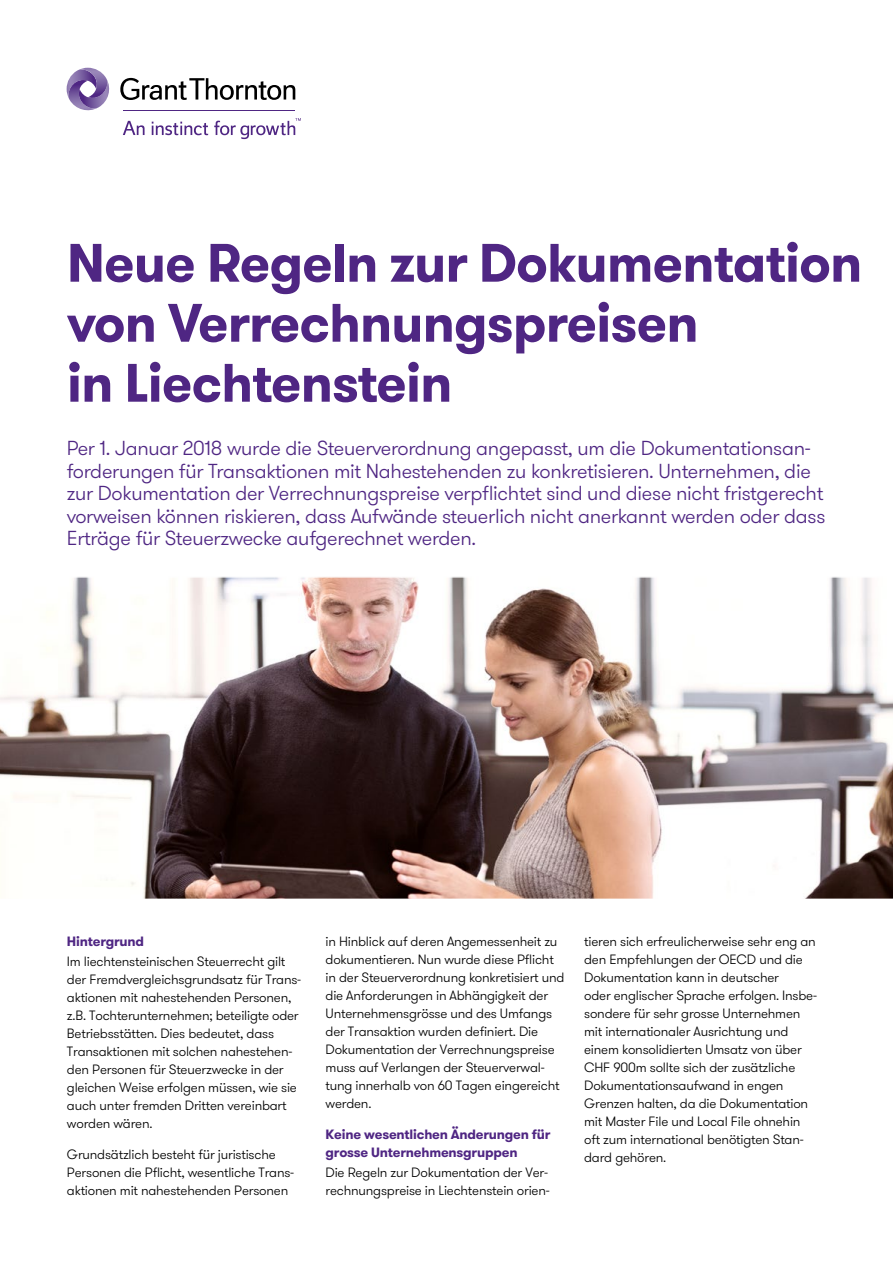
<style>
.page{position:relative;width:893px;height:1263px;background:#fff}
.page>*{position:absolute;margin:0;border:0;box-sizing:border-box;transform-origin:0 0}
.t1{font:700 54px/60px "GT Walsheim Pro";letter-spacing:-.015em;color:#4f2683}
.t2{font:300 20.25px/22.5px "GT Walsheim Pro";letter-spacing:-.015em;color:#4f2683}
.t3{font:300 13.5px/18px "GT Walsheim Pro";letter-spacing:-.015em;color:#000}
.t4{font:700 13.5px/18px "GT Walsheim Pro";letter-spacing:-.015em;color:#4f2683}
</style>
<div class="page">
<img style="left:0;top:576px;width:893px;height:323px">
<svg style="left:120px;top:78px;width:175px;height:22px"></svg>
<svg style="left:123px;top:121px;width:22px;height:14px"></svg>
<svg style="left:152px;top:122px;width:56px;height:13px"></svg>
<svg style="left:214px;top:118px;width:87px;height:21px"></svg>
<hr style="left:123px;top:110px;width:172px;height:1px;background:#4f2683">
<svg style="left:66px;top:67px;width:44px;height:44px"></svg>
<h1 class="t1" style="left:67px;top:233px;width:797px">Neue Regeln zur Dokumentation von Verrechnungspreisen<br>in Liechtenstein</h1>
<p class="t2" style="left:67px;top:438px;width:760px">Per 1. Januar 2018 wurde die Steuerverordnung angepasst, um die Dokumentationsan&shy;forderungen für Transaktionen mit Nahestehenden zu konkretisieren. Unternehmen, die zur Dokumentation der Verrechnungspreise verpflichtet sind und diese nicht fristgerecht vorweisen können riskieren, dass Aufwände steuerlich nicht anerkannt werden oder dass Erträge für Steuerzwecke aufgerechnet werden.</p>
<p class="t4" style="left:67px;top:933px;width:79px">Hintergrund</p>
<p class="t3" style="left:67px;top:953px;width:236px">Im liechtensteinischen Steuerrecht gilt der Fremdvergleichsgrundsatz für Trans&shy;aktionen mit nahestehenden Personen, z.B. Tochterunternehmen; beteiligte oder Betriebsstätten. Dies bedeutet, dass Transaktionen mit solchen nahestehen&shy;den Personen für Steuerzwecke in der gleichen Weise erfolgen müssen, wie sie auch unter fremden Dritten vereinbart worden wären.</p>
<p class="t3" style="left:67px;top:1146px;width:229px">Grundsätzlich besteht für juristische<br>Personen die Pflicht, wesentliche Trans&shy;aktionen mit nahestehenden Personen</p>
<p class="t3" style="left:326px;top:933px;width:240px">in Hinblick auf deren Angemessenheit zu dokumentieren. Nun wurde diese Pflicht in der Steuerverordnung konkretisiert und die Anforderungen in Abhängigkeit der Unternehmensgrösse und des Umfangs der Transaktion wurden definiert. Die Dokumentation der Verrechnungspreise muss auf Verlangen der Steuerverwal&shy;tung innerhalb von 60 Tagen eingereicht werden.</p>
<p class="t4" style="left:326px;top:1125px;width:226px">Keine wesentlichen Änderungen für grosse Unternehmensgruppen</p>
<p class="t3" style="left:326px;top:1164px;width:226px">Die Regeln zur Dokumentation der Ver&shy;rechnungspreise in Liechtenstein orien-</p>
<p class="t3" style="left:584px;top:933px;width:234px">tieren sich erfreulicherweise sehr eng an den Empfehlungen der OECD und die Dokumentation kann in deutscher<br>oder englischer Sprache erfolgen. Insbe&shy;sondere für sehr grosse Unternehmen mit internationaler Ausrichtung und einem konsolidierten Umsatz von über CHF 900m sollte sich der zusätzliche Dokumentationsaufwand in engen Grenzen halten, da die Dokumentation mit Master File und Local File ohnehin oft zum international benötigten Stan&shy;dard gehören.</p>
</div>
